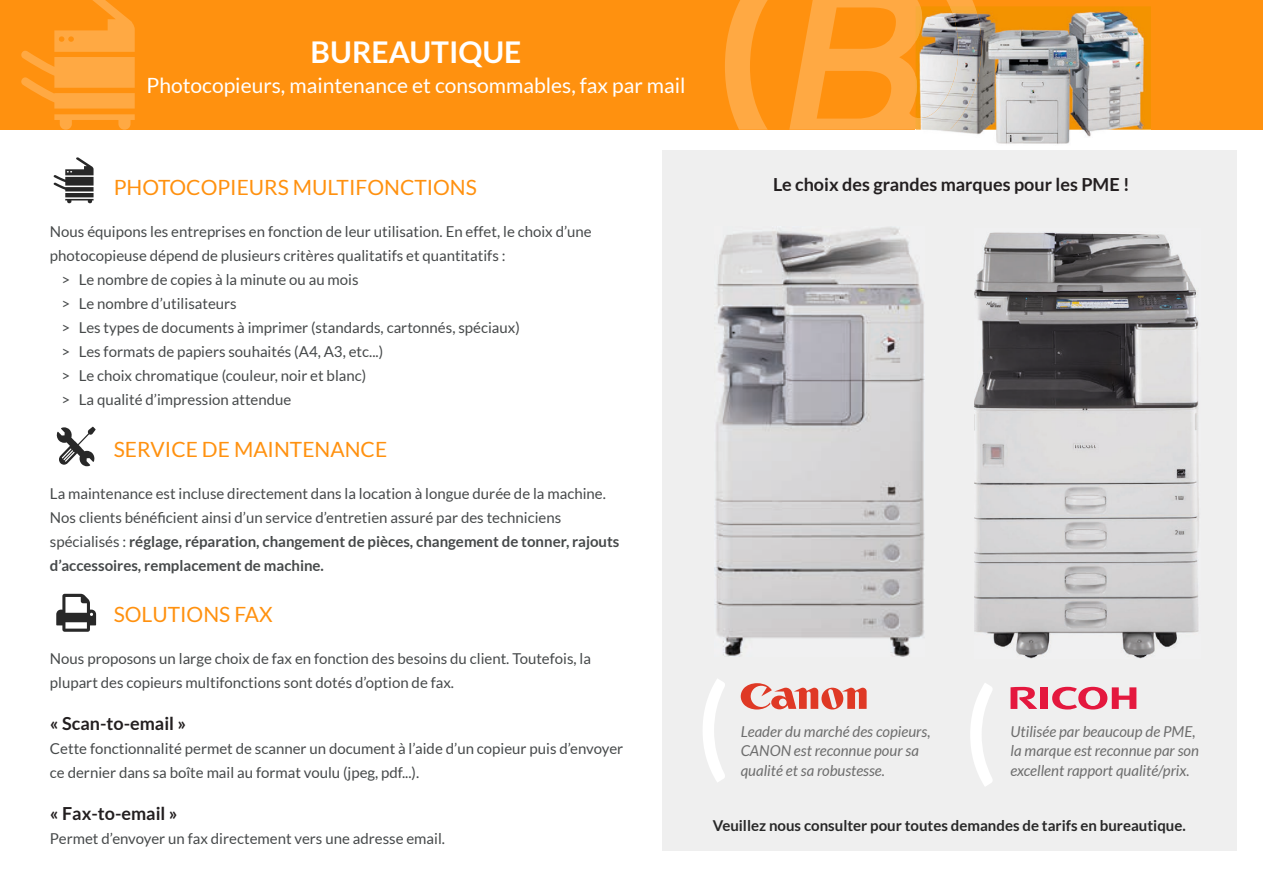
<style>
.page{position:relative;width:1263px;height:893px;background:#fff}
.page>*{position:absolute;margin:0;border:0;box-sizing:border-box;transform-origin:0 0}
.t1{font:700 30px "Lato";color:#fff}
.t2{font:21px "Lato";color:#ff910f}
.t3{font:21px "Lato";color:#fff}
.t4{font:700 18px "Lato";color:#231f20}
.t5{font:15px/24px "Lato";color:#46494a}
.t6{font:italic 15px/19.5px "Lato";color:#6d6d6d}
.t7{font:700 15px "Lato";color:#282828}
.s1{font-weight:700}
</style>
<div class="page">
<div style="left:662px;top:150px;width:574px;height:701px;background:#efefef"></div>
<div style="left:0;top:0;width:1263px;height:130px;background:#ff910f"></div>
<svg style="left:725px;top:0;width:250px;height:130px"></svg>
<img style="left:937px;top:7px;width:214px;height:137px">
<img style="left:916px;top:6px;width:65px;height:124px">
<svg style="left:56px;top:427px;width:40px;height:39px"></svg>
<svg style="left:56px;top:594px;width:40px;height:38px"></svg>
<svg style="left:53px;top:157px;width:41px;height:46px"></svg>
<img style="left:715px;top:227px;width:209px;height:430px">
<img style="left:975px;top:232px;width:224px;height:427px">
<svg style="left:741px;top:683px;width:126px;height:26px"></svg>
<svg style="left:703px;top:679px;width:22px;height:103px"></svg>
<svg style="left:1052px;top:687px;width:84px;height:22px"></svg>
<div style="left:1040px;top:687px;width:8px;height:22px;background:#e4183e"></div>
<svg style="left:1010px;top:687px;width:27px;height:22px"></svg>
<svg style="left:970px;top:683px;width:22px;height:103px"></svg>
<svg style="left:21px;top:0;width:114px;height:130px"></svg>
<h1 class="t1" style="left:311px;top:35px;width:212px">BUREAUTIQUE</h1>
<h2 class="t3" style="left:147px;top:74px;width:541px">Photocopieurs, maintenance et consommables, fax par mail</h2>
<h2 class="t2" style="left:114px;top:176px;width:365px">PHOTOCOPIEURS MULTIFONCTIONS</h2>
<p class="t5" style="left:50px;top:219px;width:543px">Nous équipons les entreprises en fonction de leur utilisation. En effet, le choix d’une</p>
<p class="t5" style="left:50px;top:243px;width:457px">photocopieuse dépend de plusieurs critères qualitatifs et quantitatifs :</p>
<p class="t5" style="left:62px;top:267px;width:299px">&gt; Le nombre de copies à la minute ou au mois</p>
<p class="t5" style="left:62px;top:291px;width:177px">&gt; Le nombre d’utilisateurs</p>
<p class="t5" style="left:62px;top:315px;width:460px">&gt; Les types de documents à imprimer (standards, cartonnés, spéciaux)</p>
<p class="t5" style="left:62px;top:339px;width:323px">&gt; Les formats de papiers souhaités (A4, A3, etc...)</p>
<p class="t5" style="left:62px;top:363px;width:306px">&gt; Le choix chromatique (couleur, noir et blanc)</p>
<p class="t5" style="left:62px;top:387px;width:231px">&gt; La qualité d’impression attendue</p>
<h2 class="t2" style="left:114px;top:438px;width:275px">SERVICE DE MAINTENANCE</h2>
<p class="t5" style="left:50px;top:482px;width:571px">La maintenance est incluse directement dans la location à longue durée de la machine.<br>Nos clients bénéficient ainsi d’un service d’entretien assuré par des techniciens spécialisés : <span class="s1">réglage, réparation, changement de pièces, changement de tonner, rajouts d’accessoires, remplacement de machine.</span></p>
<h2 class="t2" style="left:114px;top:603px;width:160px">SOLUTIONS FAX</h2>
<p class="t5" style="left:50px;top:647px;width:543px">Nous proposons un large choix de fax en fonction des besoins du client. Toutefois, la plupart des copieurs multifonctions sont dotés d’option de fax.</p>
<p class="t4" style="left:50px;top:713px;width:138px">« Scan-to-email »</p>
<p class="t5" style="left:50px;top:737px;width:575px">Cette fonctionnalité permet de scanner un document à l’aide d’un copieur puis d’envoyer ce dernier dans sa boîte mail au format voulu (jpeg, pdf...).</p>
<p class="t4" style="left:50px;top:803px;width:129px">« Fax-to-email »</p>
<p class="t5" style="left:50px;top:827px;width:397px">Permet d’envoyer un fax directement vers une adresse email.</p>
<p class="t4" style="left:773px;top:174px;width:358px">Le choix des grandes marques pour les PME !</p>
<p class="t6" style="left:741px;top:722px;width:191px">Leader du marché des copieurs,<br>CANON est reconnue pour sa qualité et sa robustesse.</p>
<p class="t6" style="left:1010px;top:722px;width:190px">Utilisée par beaucoup de PME, la marque est reconnue par son excellent rapport qualité/prix.</p>
<p class="t7" style="left:713px;top:817px;width:475px">Veuillez nous consulter pour toutes demandes de tarifs en bureautique.</p>
</div>
